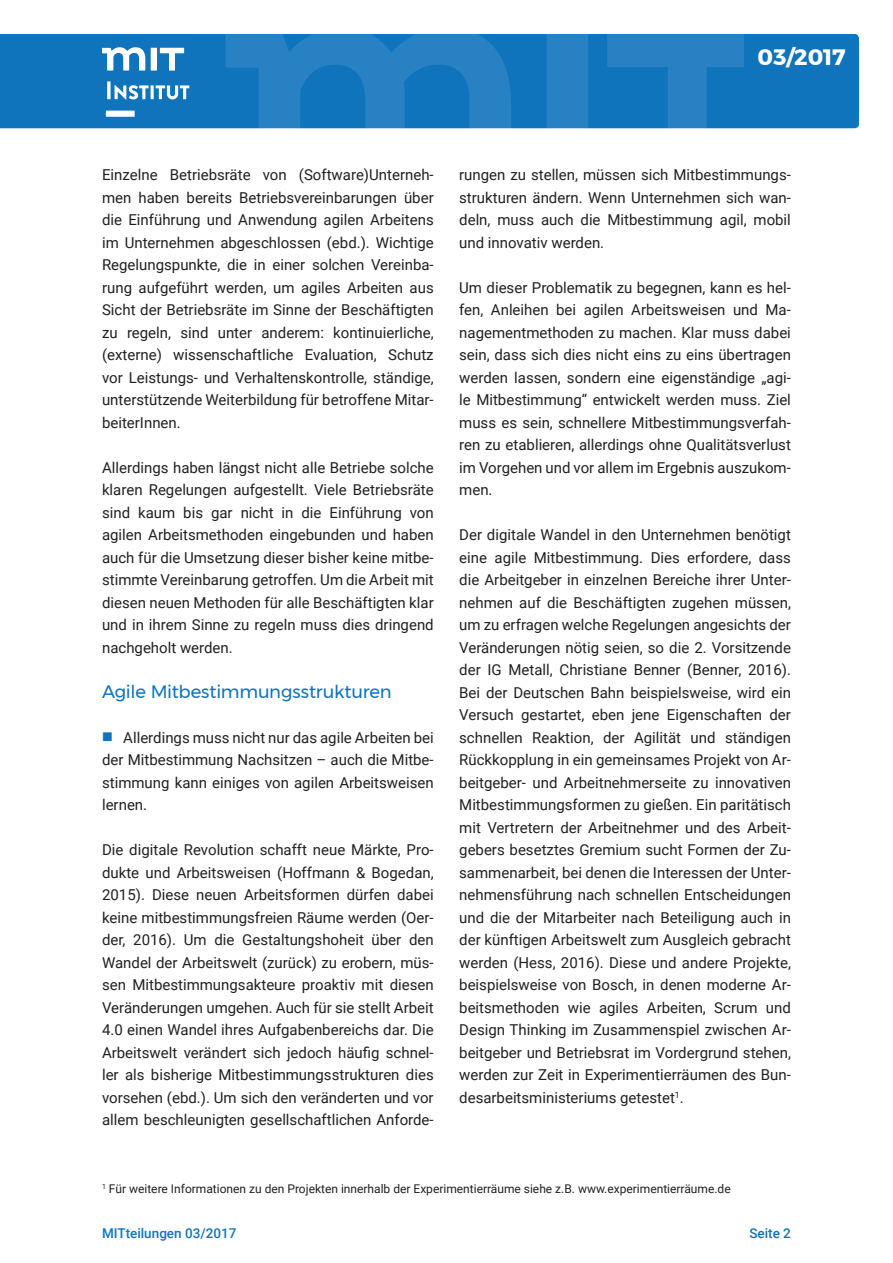
<style>
.page{position:relative;width:893px;height:1263px;background:#fff}
.page>*{position:absolute;margin:0;border:0;box-sizing:border-box;transform-origin:0 0}
.t1{font:700 22.2px "Montserrat";color:#fff}
.Zwischenüberschrift{font:18px "Montserrat";letter-spacing:-.015em;color:#1074bc}
.body{font:15px/22.5px "Roboto";color:#231f20;text-align:justify}
.t2{font:500 13.5px "Roboto";color:#1074bc}
.body-2{font:12px "Roboto";color:#231f20}
</style>
<div class="page">
<div style="left:0;top:34px;width:859px;height:94px;background:#1074bc"></div>
<svg style="left:607px;top:34px;width:136px;height:95px;background:#1e7bbf"></svg>
<div style="left:547px;top:34px;width:41px;height:95px;background:#2781c2"></div>
<svg style="left:225px;top:34px;width:286px;height:95px;background:#1f7cc0"></svg>
<svg style="left:107px;top:81px;width:82px;height:18px"></svg>
<svg style="left:151px;top:48px;width:33px;height:23px"></svg>
<svg style="left:102px;top:47px;width:43px;height:24px"></svg>
<svg style="left:106px;top:111px;width:29px;height:6px"></svg>
<p class="t1" style="left:757px;top:39px;width:90px">03/2017</p>
<p class="body" style="left:102px;top:163px;width:333px">Einzelne Betriebsräte von (Software)Unterneh&shy;men haben bereits Betriebsvereinbarungen über die Einführung und Anwendung agilen Arbeitens im Unternehmen abgeschlossen (ebd.). Wichtige Regelungspunkte, die in einer solchen Vereinba&shy;rung aufgeführt werden, um agiles Arbeiten aus Sicht der Betriebsräte im Sinne der Beschäftigten zu regeln, sind unter anderem: kontinuierliche, (externe) wissenschaftliche Evaluation, Schutz vor Leistungs- und Verhaltenskontrolle, ständige, unterstützende Weiterbildung für betroffene Mitar&shy;beiterInnen.</p>
<p class="body" style="left:102px;top:455px;width:333px">Allerdings haben längst nicht alle Betriebe solche klaren Regelungen aufgestellt. Viele Betriebsräte sind kaum bis gar nicht in die Einführung von agilen Arbeitsmethoden eingebunden und haben auch für die Umsetzung dieser bisher keine mitbe&shy;stimmte Vereinbarung getroffen. Um die Arbeit mit diesen neuen Methoden für alle Beschäftigten klar und in ihrem Sinne zu regeln muss dies dringend nachgeholt werden.</p>
<p class="Zwischenüberschrift" style="left:102px;top:677px;width:291px">Agile Mitbestimmungsstrukturen</p>
<p class="body" style="left:102px;top:725px;width:333px;text-indent:21px">Allerdings muss nicht nur das agile Arbeiten bei der Mitbestimmung Nachsitzen – auch die Mitbe&shy;stimmung kann einiges von agilen Arbeitsweisen lernen.</p>
<p class="body" style="left:102px;top:838px;width:333px">Die digitale Revolution schafft neue Märkte, Pro&shy;dukte und Arbeitsweisen (Hoffmann &amp; Bogedan, 2015). Diese neuen Arbeitsformen dürfen dabei keine mitbestimmungsfreien Räume werden (Oer&shy;der, 2016). Um die Gestaltungshoheit über den Wandel der Arbeitswelt (zurück) zu erobern, müs&shy;sen Mitbestimmungsakteure proaktiv mit diesen Veränderungen umgehen. Auch für sie stellt Arbeit 4.0 einen Wandel ihres Aufgabenbereichs dar. Die Arbeitswelt verändert sich jedoch häufig schnel&shy;ler als bisherige Mitbestimmungsstrukturen dies vorsehen (ebd.). Um sich den veränderten und vor allem beschleunigten gesellschaftlichen Anforde-</p>
<p class="body" style="left:459px;top:163px;width:333px">rungen zu stellen, müssen sich Mitbestimmungs&shy;strukturen ändern. Wenn Unternehmen sich wan&shy;deln, muss auch die Mitbestimmung agil, mobil und innovativ werden.</p>
<p class="body" style="left:459px;top:275px;width:333px">Um dieser Problematik zu begegnen, kann es hel&shy;fen, Anleihen bei agilen Arbeitsweisen und Ma&shy;nagementmethoden zu machen. Klar muss dabei sein, dass sich dies nicht eins zu eins übertragen werden lassen, sondern eine eigenständige „agi&shy;le Mitbestimmung“ entwickelt werden muss. Ziel muss es sein, schnellere Mitbestimmungsverfah&shy;ren zu etablieren, allerdings ohne Qualitätsverlust im Vorgehen und vor allem im Ergebnis auszukom&shy;men.</p>
<p class="body" style="left:459px;top:523px;width:333px">Der digitale Wandel in den Unternehmen benötigt eine agile Mitbestimmung. Dies erfordere, dass die Arbeitgeber in einzelnen Bereiche ihrer Unter&shy;nehmen auf die Beschäftigten zugehen müssen, um zu erfragen welche Regelungen angesichts der Veränderungen nötig seien, so die 2. Vorsitzende der IG Metall, Christiane Benner (Benner, 2016).<br>Bei der Deutschen Bahn beispielsweise, wird ein Versuch gestartet, eben jene Eigenschaften der schnellen Reaktion, der Agilität und ständigen Rückkopplung in ein gemeinsames Projekt von Ar&shy;beitgeber- und Arbeitnehmerseite zu innovativen Mitbestimmungsformen zu gießen. Ein paritätisch mit Vertretern der Arbeitnehmer und des Arbeit&shy;gebers besetztes Gremium sucht Formen der Zu&shy;sammenarbeit, bei denen die Interessen der Unter&shy;nehmensführung nach schnellen Entscheidungen und die der Mitarbeiter nach Beteiligung auch in der künftigen Arbeitswelt zum Ausgleich gebracht werden (Hess, 2016). Diese und andere Projekte, beispielsweise von Bosch, in denen moderne Ar&shy;beitsmethoden wie agiles Arbeiten, Scrum und Design Thinking im Zusammenspiel zwischen Ar&shy;beitgeber und Betriebsrat im Vordergrund stehen, werden zur Zeit in Experimentierräumen des Bun&shy;desarbeitsministeriums getestet<sup>1</sup>.</p>
<p class="body-2" style="left:102px;top:1180px;width:630px"><sup>1</sup> Für weitere Informationen zu den Projekten innerhalb der Experimentierräume siehe z.B. www.experimentierräume.de</p>
<p class="t2" style="left:102px;top:1223px;width:136px">MITteilungen 03/2017</p>
<p class="t2" style="left:749px;top:1223px;width:43px">Seite 2</p>
</div>
